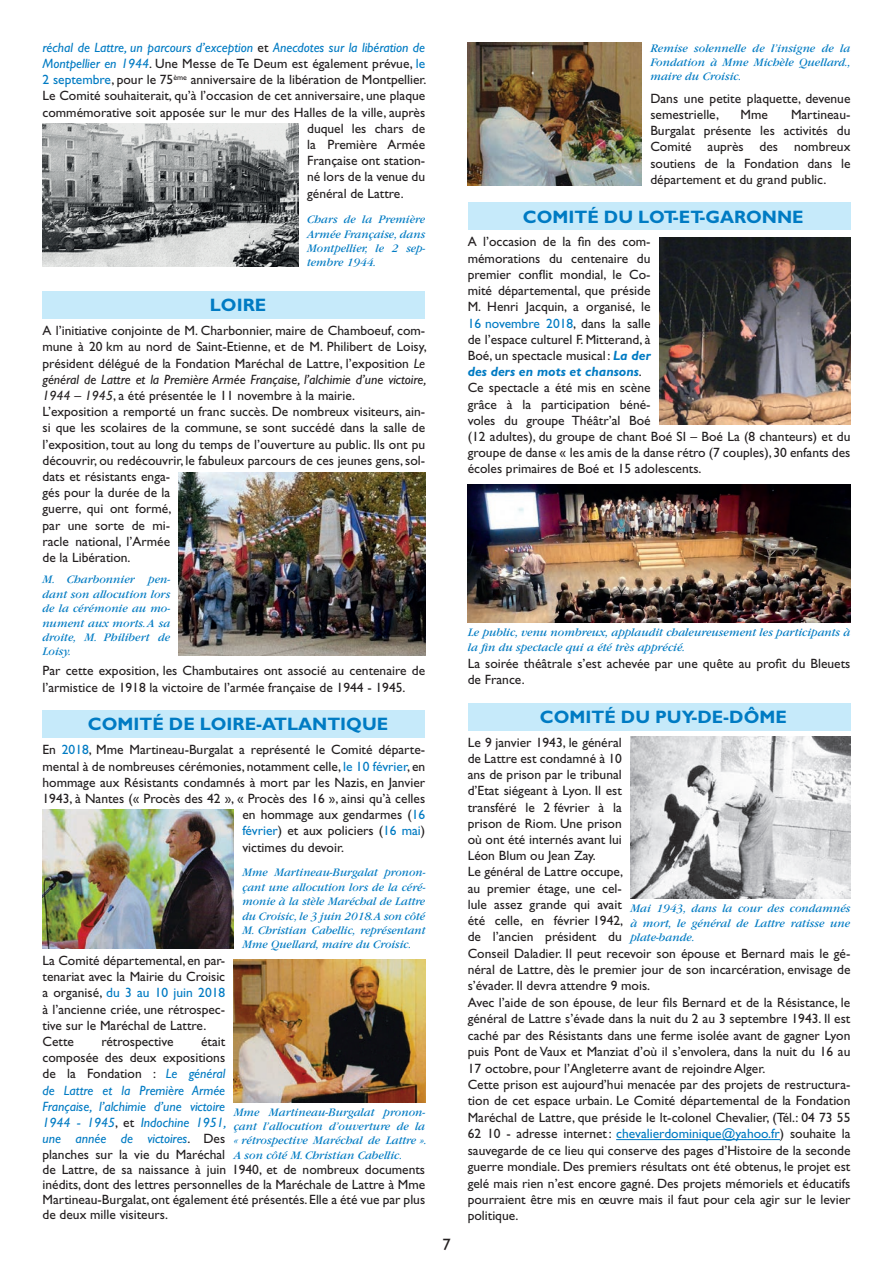
<style>
.page{position:relative;width:893px;height:1263px;background:#fff}
.page>*{position:absolute;margin:0;border:0;box-sizing:border-box;transform-origin:0 0}
.t1{font:700 18px "Gill Sans Std";color:#007bc3}
.t2{font:16.5px "Gill Sans Std";color:#231f20}
.t3{font:13.5px/16.2px "Gill Sans Std";color:#231f20}
.t4{font:italic 13.5px "Gill Sans Std";color:#007bc3}
.t5{font:italic 12px/14.4px "Garamond";color:#007bc3;text-align:justify}
.s1{font-style:normal;color:#231f20}
.s2{font-style:italic;color:#007bc3}
.s3{color:#007bc3}
.s4{font-style:italic}
.s5{font-weight:700;font-style:italic;color:#007bc3}
</style>
<div class="page">
<div style="left:43px;top:291px;width:382px;height:28px;background:#c6eafa"></div>
<div style="left:43px;top:710px;width:382px;height:28px;background:#c6eafa"></div>
<hr style="left:616px;top:1139px;width:164px;height:1px;background:#007bc3">
<div style="left:468px;top:203px;width:382px;height:27px;background:#c6eafa"></div>
<div style="left:468px;top:703px;width:382px;height:27px;background:#c6eafa"></div>
<img style="left:43px;top:124px;width:256px;height:143px">
<img style="left:179px;top:473px;width:246px;height:183px">
<img style="left:43px;top:810px;width:191px;height:138px">
<img style="left:234px;top:959px;width:191px;height:143px">
<img style="left:468px;top:43px;width:174px;height:142px">
<img style="left:659px;top:237px;width:191px;height:188px">
<img style="left:468px;top:484px;width:382px;height:139px">
<img style="left:630px;top:737px;width:220px;height:162px">
<p class="t4" style="left:43px;top:42px;width:384px">réchal de Lattre, un parcours d’exception <span class="s1">et</span> Anecdotes sur la libération de</p>
<p class="t3" style="left:43px;top:57px;width:384px"><span class="s2">Montpellier en 1944</span>. Une Messe de Te Deum est également prévue, <span class="s3">le</span></p>
<p class="t3" style="left:43px;top:73px;width:386px"><span class="s3">2 septembre</span>, pour le 75<sup>ème</sup> anniversaire de la libération de Montpellier.</p>
<p class="t3" style="left:43px;top:89px;width:384px">Le Comité souhaiterait, qu’à l’occasion de cet anniversaire, une plaque</p>
<p class="t3" style="left:43px;top:105px;width:384px">commémorative soit apposée sur le mur des Halles de la ville, auprès</p>
<p class="t3" style="left:307px;top:122px;width:120px">duquel les chars de</p>
<p class="t3" style="left:307px;top:138px;width:120px">la Première Armée</p>
<p class="t3" style="left:307px;top:154px;width:120px">Française ont station-</p>
<p class="t3" style="left:307px;top:170px;width:120px">né lors de la venue du</p>
<p class="t3" style="left:307px;top:186px;width:98px">général de Lattre.</p>
<p class="t5" style="left:307px;top:213px;width:120px">Chars de la Première Armée Française, dans Montpellier, le 2 sep&shy;tembre 1944.</p>
<h1 class="t1" style="left:210px;top:299px;width:58px">LOIRE</h1>
<p class="t3" style="left:43px;top:324px;width:386px">A l’initiative conjointe de M. Charbonnier, maire de Chamboeuf, com&shy;mune à 20 km au nord de Saint-Etienne, et de M. Philibert de Loisy, président délégué de la Fondation Maréchal de Lattre, l’exposition <span class="s4">Le général de Lattre et la Première Armée Française, l’alchimie d’une victoire, 1944 – 1945</span>, a été présentée le 11 novembre à la mairie.<br>L’exposition a remporté un franc succès. De nombreux visiteurs, ain&shy;si que les scolaires de la commune, se sont succédé dans la salle de l’exposition, tout au long du temps de l’ouverture au public. Ils ont pu découvrir, ou redécouvrir, le fabuleux parcours de ces jeunes gens, sol&shy;dats et résistants enga-<br>gés pour la durée de la<br>guerre, qui ont formé,<br>par une sorte de mi-<br>racle national, l’Armée<br>de la Libération.</p>
<p class="t5" style="left:43px;top:573px;width:129px">M. Charbonnier pen&shy;dant son allocution lors de la cérémonie au mo&shy;nument aux morts. A sa droite, M. Philibert de Loisy.</p>
<p class="t3" style="left:43px;top:664px;width:384px">Par cette exposition, les Chambutaires ont associé au centenaire de l’armistice de 1918 la victoire de l’armée française de 1944 - 1945.</p>
<h1 class="t1" style="left:88px;top:718px;width:302px">COMITÉ DE LOIRE-ATLANTIQUE</h1>
<p class="t3" style="left:43px;top:743px;width:384px">En <span class="s3">2018</span>, Mme Martineau-Burgalat a représenté le Comité départe-</p>
<p class="t3" style="left:43px;top:759px;width:384px">mental à de nombreuses cérémonies, notamment celle, <span class="s3">le 10 février</span>, en</p>
<p class="t3" style="left:43px;top:775px;width:384px">hommage aux Résistants condamnés à mort par les Nazis, en Janvier</p>
<p class="t3" style="left:43px;top:792px;width:384px">1943, à Nantes (« Procès des 42 », « Procès des 16 », ainsi qu’à celles</p>
<p class="t3" style="left:242px;top:808px;width:184px">en hommage aux gendarmes (<span class="s3">16</span></p>
<p class="t3" style="left:242px;top:824px;width:184px"><span class="s3">février</span>) et aux policiers (<span class="s3">16 mai</span>)</p>
<p class="t3" style="left:242px;top:840px;width:103px">victimes du devoir.</p>
<p class="t5" style="left:242px;top:866px;width:185px">Mme Martineau-Burgalat pronon&shy;çant une allocution lors de la céré&shy;monie à la stèle Maréchal de Lattre du Croisic, le 3 juin 2018.A son côté M. Christian Cabellic, représentant Mme Quellard, maire du Croisic.</p>
<p class="t3" style="left:43px;top:954px;width:184px">La Comité départemental, en par&shy;tenariat avec la Mairie du Croisic a organisé, <span class="s3">du 3 au 10 juin 2018 </span>à l’ancienne criée, une rétrospec&shy;tive sur le Maréchal de Lattre.<br>Cette</p>
<p class="t3" style="left:43px;top:1035px;width:384px;line-height:15.8px;text-indent:159px">était<br>composée des deux expositions<br>de la Fondation : <span class="s2">Le général<br>de Lattre et la Première Armée<br>Française, l’alchimie d’une victoire<br>1944 - 1945</span>, et <span class="s2">Indochine 1951,<br>une année de victoires</span>. Des<br>planches sur la vie du Maréchal<br>de Lattre, de sa naissance à juin 1940, et de nombreux documents inédits, dont des lettres personnelles de la Maréchale de Lattre à Mme Martineau-Burgalat, ont également été présentés. Elle a été vue par plus de deux mille visiteurs.</p>
<p class="t3" style="left:101px;top:1035px;width:74px">rétrospective</p>
<p class="t5" style="left:234px;top:1106px;width:195px;text-align:left">Mme Martineau-Burgalat pronon&shy;çant l’allocution d’ouverture de la « rétrospective Maréchal de Lattre ».<br>A son côté M. Christian Cabellic.</p>
<p class="t2" style="left:442px;top:1239px;width:10px">7</p>
<p class="t5" style="left:650px;top:42px;width:202px">Remise solennelle de l’insigne de la Fondation à Mme Michèle Quellard., maire du Croisic.</p>
<p class="t3" style="left:650px;top:92px;width:202px">Dans une petite plaquette, devenue semestrielle,</p>
<p class="t3" style="left:650px;top:108px;width:202px;text-align:justify;text-indent:141px">Martineau-Burgalat présente les activités du Comité auprès des nombreux soutiens de la Fondation dans le département et du grand public.</p>
<h1 class="t1" style="left:523px;top:210px;width:282px">COMITÉ DU LOT-ET-GARONNE</h1>
<p class="t3" style="left:468px;top:235px;width:384px">A l’occasion de la fin des com-<br>mémorations du centenaire du<br>premier conflit mondial, le Co-<br>mité départemental, que préside<br>M. Henri Jacquin, a organisé, le<br><span class="s3">16 novembre 2018</span>, dans la salle<br>de l’espace culturel F. Mitterand, à<br>Boé, un spectacle musical : <span class="s5">La der<br>des ders en mots et chansons</span>.<br>Ce spectacle a été mis en scène<br>grâce à la participation béné-<br>voles du groupe Théâtr’al Boé<br>(12 adultes), du groupe de chant Boé SI – Boé La (8 chanteurs) et du groupe de danse « les amis de la danse rétro (7 couples), 30 enfants des écoles primaires de Boé et 15 adolescents.</p>
<p class="t3" style="left:741px;top:108px;width:29px">Mme</p>
<p class="t5" style="left:468px;top:626px;width:384px">Le public, venu nombreux, applaudit chaleureusement les participants à la fin du spectacle qui a été très apprécié.</p>
<p class="t3" style="left:468px;top:657px;width:384px">La soirée théâtrale s’est achevée par une quête au profit du Bleuets de France.</p>
<h1 class="t1" style="left:540px;top:710px;width:248px">COMITÉ DU PUY-DE-DÔME</h1>
<p class="t3" style="left:468px;top:735px;width:384px">Le 9 janvier 1943, le général<br>de Lattre est condamné à 10<br>ans de prison par le tribunal<br>d’Etat siégeant à Lyon. Il est<br>transféré le 2 février à la<br>prison de Riom. Une prison<br>où ont été internés avant lui<br>Léon Blum ou Jean Zay.<br>Le général de Lattre occupe,<br>au premier étage, une cel-<br>lule assez grande qui avait<br>été celle, en février 1942,<br>de l’ancien président du<br>Conseil Daladier. Il peut recevoir son épouse et Bernard mais le gé&shy;néral de Lattre, dès le premier jour de son incarcération, envisage de s’évader. Il devra attendre 9 mois.<br>Avec l’aide de son épouse, de leur fils Bernard et de la Résistance, le général de Lattre s’évade dans la nuit du 2 au 3 septembre 1943. Il est caché par des Résistants dans une ferme isolée avant de gagner Lyon puis Pont de Vaux et Manziat d’où il s’envolera, dans la nuit du 16 au 17 octobre, pour l’Angleterre avant de rejoindre Alger.<br>Cette prison est aujourd’hui menacée par des projets de restructura&shy;tion de cet espace urbain. Le Comité départemental de la Fondation Maréchal de Lattre, que préside le lt-colonel Chevalier, (Tél.: 04 73 55<br>62 10 - adresse internet : <span class="s3">chevalierdominique@yahoo.fr</span>) souhaite la sauvegarde de ce lieu qui conserve des pages d’Histoire de la seconde guerre mondiale. Des premiers résultats ont été obtenus, le projet est gelé mais rien n’est encore gagné. Des projets mémoriels et éducatifs pourraient être mis en œuvre mais il faut pour cela agir sur le levier politique.</p>
<p class="t5" style="left:630px;top:902px;width:222px">Mai 1943, dans la cour des condamnés à mort, le général de Lattre ratisse une plate-bande.</p>
</div>
